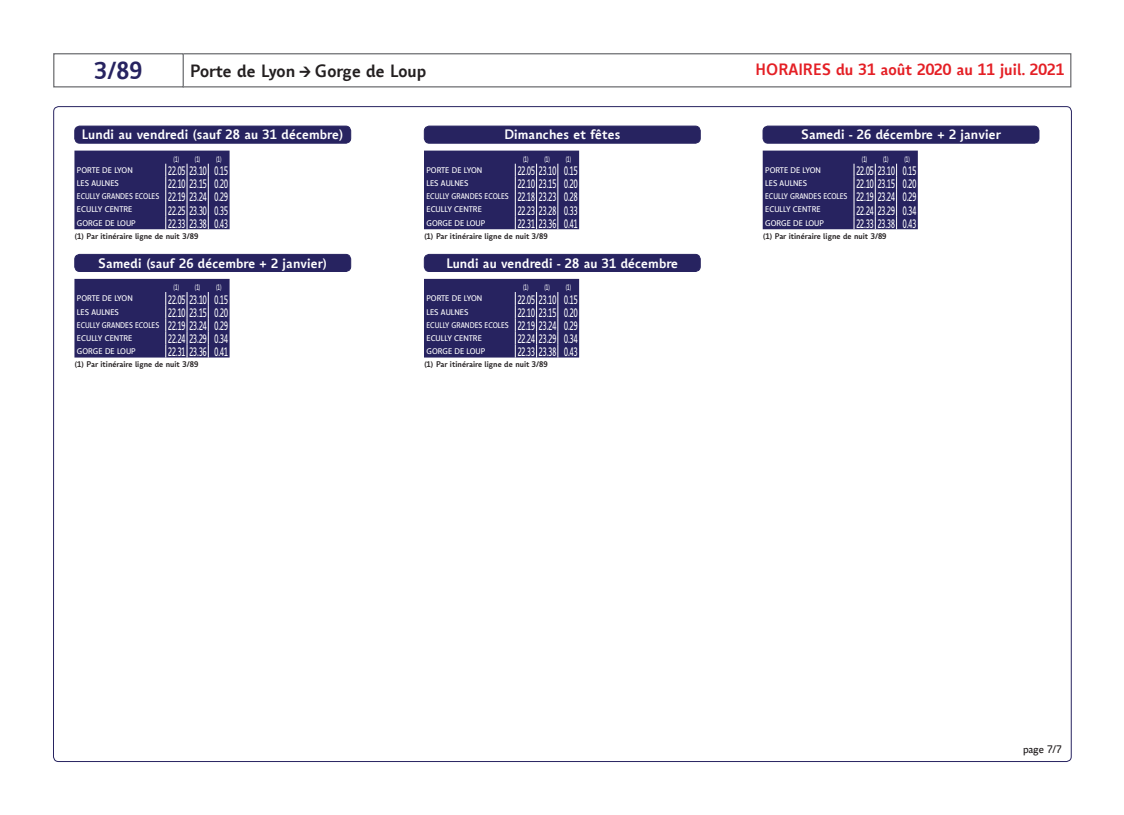
<style>
.page{position:relative;width:1124px;height:815px;background:#fff}
.page>*{position:absolute;margin:0;border:0;box-sizing:border-box;transform-origin:0 0}
.num_ligne{font:700 22.5px "Confluence";color:#272360}
.titre_ligne_gauche_r{font:700 16.25px "Confluence";color:#231f20}
.dates_ligne_reduit{font:700 15px "Confluence";color:#e41f25}
.periode_coquelicot{font:700 12.5px "Confluence";letter-spacing:.01em;color:#fff}
.periode_indigo{font:700 12.5px "Confluence";letter-spacing:.01em;color:#fff}
.horaire{font:11.25px "TCL";color:#fff;scale:.6 1}
.t1{font:10px "Confluence";color:#231f20}
.arret{font:7.5px "TCL";color:#fff}
.note{font:700 7.5px "TCL";color:#231f20}
.arret-2{font:7.5px "TCL";color:#fff;scale:.9 1}
.appel_note{font:7.5px "TCL";color:#fff;scale:.6 1}
.s1{font-family:"TCL"}
</style>
<div class="page">
<div style="left:182px;top:53px;width:889px;height:34px;background:#fff;border:1px solid #6c6d70"></div>
<div style="left:53px;top:53px;width:131px;height:34px;border:1px solid #6c6d70"></div>
<div style="left:75px;top:126px;width:275px;height:17px;background:#272360;border-radius:5px"></div>
<div style="left:74px;top:126px;width:277px;height:18px;border:1px solid #272360;border-radius:5px"></div>
<div style="left:74px;top:151px;width:155px;height:78px;background:#272360"></div>
<div style="left:424px;top:126px;width:276px;height:17px;background:#272360;border-radius:5px"></div>
<div style="left:424px;top:126px;width:276px;height:18px;border:1px solid #272360;border-radius:5px"></div>
<div style="left:424px;top:151px;width:155px;height:78px;background:#272360"></div>
<div style="left:424px;top:254px;width:276px;height:17px;background:#272360;border-radius:5px"></div>
<div style="left:424px;top:254px;width:276px;height:18px;border:1px solid #272360;border-radius:5px"></div>
<div style="left:424px;top:279px;width:155px;height:79px;background:#272360"></div>
<div style="left:763px;top:126px;width:275px;height:17px;background:#272360;border-radius:5px"></div>
<div style="left:762px;top:126px;width:277px;height:18px;border:1px solid #272360;border-radius:5px"></div>
<div style="left:762px;top:151px;width:155px;height:78px;background:#272360"></div>
<div style="left:75px;top:254px;width:275px;height:17px;background:#272360;border-radius:5px"></div>
<div style="left:74px;top:254px;width:277px;height:18px;border:1px solid #272360;border-radius:5px"></div>
<div style="left:74px;top:279px;width:155px;height:79px;background:#272360"></div>
<p class="num_ligne" style="left:95px;top:56px;width:49px">3/89</p>
<p class="titre_ligne_gauche_r" style="left:190px;top:60px;width:237px">Porte de Lyon <span class="s1">→</span> Gorge de Loup</p>
<p class="dates_ligne_reduit" style="left:755px;top:60px;width:310px">HORAIRES du 31 août 2020 au 11 juil. 2021</p>
<p class="periode_coquelicot" style="left:82px;top:127px;width:263px">Lundi au vendredi (sauf 28 au 31 décembre)</p>
<p class="appel_note" style="left:174px;top:154px;width:11px">(1)</p>
<p class="appel_note" style="left:195px;top:154px;width:11px">(1)</p>
<p class="appel_note" style="left:216px;top:154px;width:11px">(1)</p>
<p class="arret" style="left:77px;top:165px;width:57px">PORTE DE LYON</p>
<p class="horaire" style="left:168px;top:164px;width:66px">22.05 23.10</p>
<p class="horaire" style="left:214px;top:164px;width:24px">0.15</p>
<p class="arret" style="left:77px;top:179px;width:44px">LES AULNES</p>
<p class="horaire" style="left:168px;top:177px;width:66px">22.10 23.15</p>
<p class="horaire" style="left:214px;top:177px;width:24px">0.20</p>
<p class="arret-2" style="left:77px;top:192px;width:93px">ECULLY GRANDES ECOLES</p>
<p class="horaire" style="left:168px;top:190px;width:66px">22.19 23.24</p>
<p class="horaire" style="left:214px;top:190px;width:24px">0.29</p>
<p class="arret" style="left:77px;top:205px;width:57px">ECULLY CENTRE</p>
<p class="horaire" style="left:168px;top:203px;width:66px">22.25 23.30</p>
<p class="horaire" style="left:214px;top:203px;width:24px">0.35</p>
<p class="arret" style="left:77px;top:218px;width:60px">GORGE DE LOUP</p>
<p class="horaire" style="left:168px;top:216px;width:66px">22.33 23.38</p>
<p class="horaire" style="left:214px;top:216px;width:24px">0.43</p>
<p class="note" style="left:74px;top:231px;width:125px">(1) Par itinéraire ligne de nuit 3/89</p>
<p class="periode_coquelicot" style="left:98px;top:255px;width:230px">Samedi (sauf 26 décembre + 2 janvier)</p>
<p class="appel_note" style="left:174px;top:283px;width:11px">(1)</p>
<p class="appel_note" style="left:195px;top:283px;width:11px">(1)</p>
<p class="appel_note" style="left:216px;top:283px;width:11px">(1)</p>
<p class="arret" style="left:77px;top:294px;width:57px">PORTE DE LYON</p>
<p class="horaire" style="left:168px;top:292px;width:66px">22.05 23.10</p>
<p class="horaire" style="left:214px;top:292px;width:24px">0.15</p>
<p class="arret" style="left:77px;top:307px;width:44px">LES AULNES</p>
<p class="horaire" style="left:168px;top:305px;width:66px">22.10 23.15</p>
<p class="horaire" style="left:214px;top:305px;width:24px">0.20</p>
<p class="arret-2" style="left:77px;top:320px;width:93px">ECULLY GRANDES ECOLES</p>
<p class="horaire" style="left:168px;top:318px;width:66px">22.19 23.24</p>
<p class="horaire" style="left:214px;top:318px;width:24px">0.29</p>
<p class="arret" style="left:77px;top:333px;width:57px">ECULLY CENTRE</p>
<p class="horaire" style="left:168px;top:331px;width:66px">22.24 23.29</p>
<p class="horaire" style="left:214px;top:331px;width:24px">0.34</p>
<p class="arret" style="left:77px;top:346px;width:60px">GORGE DE LOUP</p>
<p class="horaire" style="left:168px;top:344px;width:66px">22.31 23.36</p>
<p class="horaire" style="left:214px;top:344px;width:24px">0.41</p>
<p class="note" style="left:74px;top:359px;width:125px">(1) Par itinéraire ligne de nuit 3/89</p>
<p class="periode_coquelicot" style="left:504px;top:127px;width:117px">Dimanches et fêtes</p>
<p class="appel_note" style="left:523px;top:154px;width:11px">(1)</p>
<p class="appel_note" style="left:544px;top:154px;width:11px">(1)</p>
<p class="appel_note" style="left:565px;top:154px;width:11px">(1)</p>
<p class="arret" style="left:426px;top:165px;width:57px">PORTE DE LYON</p>
<p class="horaire" style="left:517px;top:164px;width:66px">22.05 23.10</p>
<p class="horaire" style="left:564px;top:164px;width:24px">0.15</p>
<p class="arret" style="left:426px;top:179px;width:44px">LES AULNES</p>
<p class="horaire" style="left:517px;top:177px;width:66px">22.10 23.15</p>
<p class="horaire" style="left:564px;top:177px;width:24px">0.20</p>
<p class="arret-2" style="left:426px;top:192px;width:93px">ECULLY GRANDES ECOLES</p>
<p class="horaire" style="left:517px;top:190px;width:66px">22.18 23.23</p>
<p class="horaire" style="left:564px;top:190px;width:24px">0.28</p>
<p class="arret" style="left:426px;top:205px;width:57px">ECULLY CENTRE</p>
<p class="horaire" style="left:517px;top:203px;width:66px">22.23 23.28</p>
<p class="horaire" style="left:564px;top:203px;width:24px">0.33</p>
<p class="arret" style="left:426px;top:218px;width:60px">GORGE DE LOUP</p>
<p class="horaire" style="left:517px;top:216px;width:66px">22.31 23.36</p>
<p class="horaire" style="left:564px;top:216px;width:24px">0.41</p>
<p class="note" style="left:424px;top:231px;width:125px">(1) Par itinéraire ligne de nuit 3/89</p>
<p class="periode_indigo" style="left:446px;top:255px;width:233px">Lundi au vendredi - 28 au 31 décembre</p>
<p class="appel_note" style="left:523px;top:283px;width:11px">(1)</p>
<p class="appel_note" style="left:544px;top:283px;width:11px">(1)</p>
<p class="appel_note" style="left:565px;top:283px;width:11px">(1)</p>
<p class="arret" style="left:426px;top:294px;width:57px">PORTE DE LYON</p>
<p class="horaire" style="left:517px;top:292px;width:66px">22.05 23.10</p>
<p class="horaire" style="left:564px;top:292px;width:24px">0.15</p>
<p class="arret" style="left:426px;top:307px;width:44px">LES AULNES</p>
<p class="horaire" style="left:517px;top:305px;width:66px">22.10 23.15</p>
<p class="horaire" style="left:564px;top:305px;width:24px">0.20</p>
<p class="arret-2" style="left:426px;top:320px;width:93px">ECULLY GRANDES ECOLES</p>
<p class="horaire" style="left:517px;top:318px;width:66px">22.19 23.24</p>
<p class="horaire" style="left:564px;top:318px;width:24px">0.29</p>
<p class="arret" style="left:426px;top:333px;width:57px">ECULLY CENTRE</p>
<p class="horaire" style="left:517px;top:331px;width:66px">22.24 23.29</p>
<p class="horaire" style="left:564px;top:331px;width:24px">0.34</p>
<p class="arret" style="left:426px;top:346px;width:60px">GORGE DE LOUP</p>
<p class="horaire" style="left:517px;top:344px;width:66px">22.33 23.38</p>
<p class="horaire" style="left:564px;top:344px;width:24px">0.43</p>
<p class="note" style="left:424px;top:359px;width:125px">(1) Par itinéraire ligne de nuit 3/89</p>
<p class="periode_indigo" style="left:801px;top:127px;width:201px">Samedi - 26 décembre + 2 janvier</p>
<p class="appel_note" style="left:861px;top:154px;width:11px">(1)</p>
<p class="appel_note" style="left:883px;top:154px;width:11px">(1)</p>
<p class="appel_note" style="left:904px;top:154px;width:11px">(1)</p>
<p class="arret" style="left:765px;top:165px;width:57px">PORTE DE LYON</p>
<p class="horaire" style="left:856px;top:164px;width:66px">22.05 23.10</p>
<p class="horaire" style="left:902px;top:164px;width:24px">0.15</p>
<p class="arret" style="left:765px;top:179px;width:44px">LES AULNES</p>
<p class="horaire" style="left:856px;top:177px;width:66px">22.10 23.15</p>
<p class="horaire" style="left:902px;top:177px;width:24px">0.20</p>
<p class="arret-2" style="left:765px;top:192px;width:93px">ECULLY GRANDES ECOLES</p>
<p class="horaire" style="left:856px;top:190px;width:66px">22.19 23.24</p>
<p class="horaire" style="left:902px;top:190px;width:24px">0.29</p>
<p class="arret" style="left:765px;top:205px;width:57px">ECULLY CENTRE</p>
<p class="horaire" style="left:856px;top:203px;width:66px">22.24 23.29</p>
<p class="horaire" style="left:902px;top:203px;width:24px">0.34</p>
<p class="arret" style="left:765px;top:218px;width:60px">GORGE DE LOUP</p>
<p class="horaire" style="left:856px;top:216px;width:66px">22.33 23.38</p>
<p class="horaire" style="left:902px;top:216px;width:24px">0.43</p>
<p class="note" style="left:762px;top:231px;width:125px">(1) Par itinéraire ligne de nuit 3/89</p>
<p class="t1" style="left:1022px;top:743px;width:40px">page 7/7</p>
</div>
